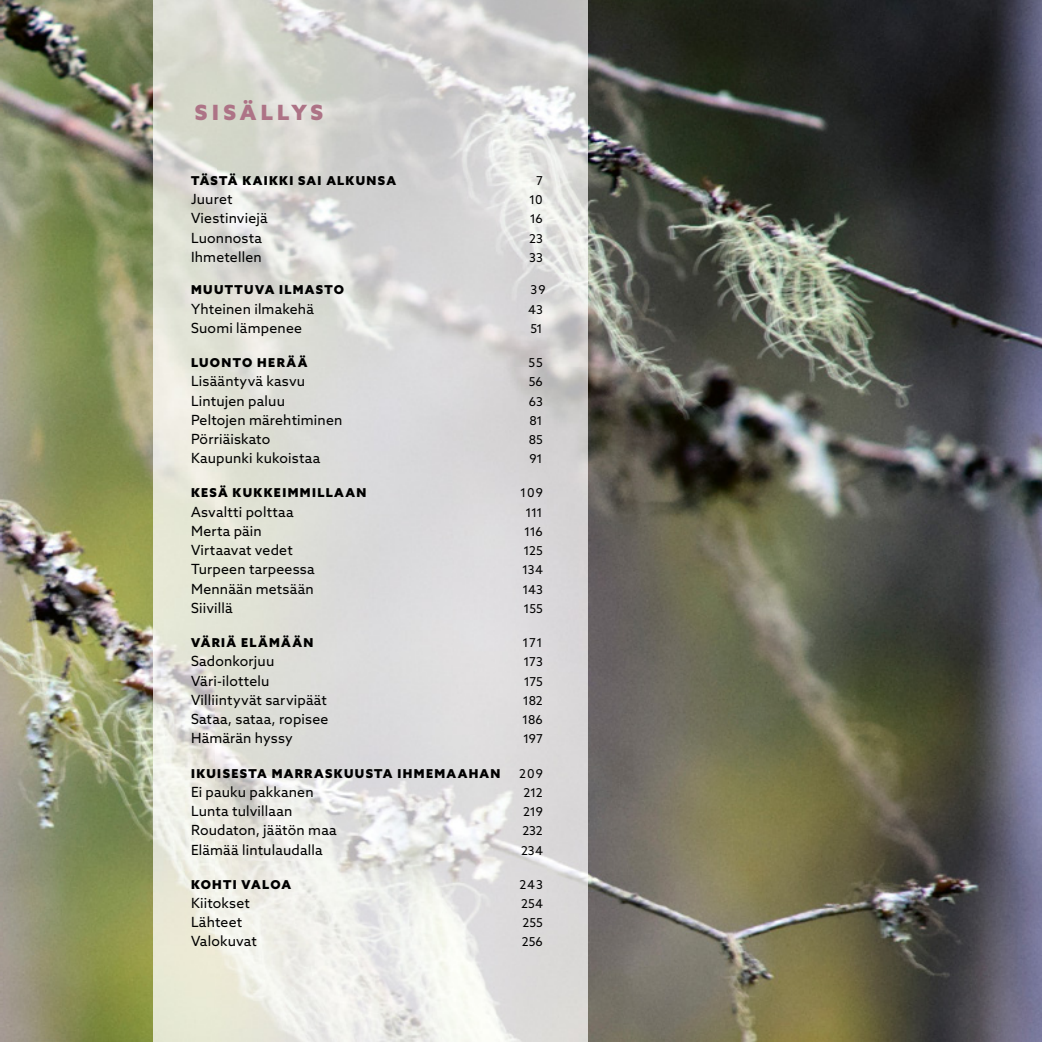
<style>
.page{position:relative;width:1042px;height:1042px;background:#fff}
.page>*{position:absolute;margin:0;border:0;box-sizing:border-box;transform-origin:0 0}
.t1{font:900 21px "Azo Sans";letter-spacing:.195em;color:#ad7386}
.t2{font:14px "Azo Sans";letter-spacing:.015em;color:#000}
.t3{font:900 12.25px "Azo Sans";letter-spacing:.105em;color:#000}
.t4{font:12.25px "Azo Sans";color:#000}
</style>
<div class="page">
<img style="left:0;top:0;width:1042px;height:1042px">
<img style="left:154px;top:0;width:434px;height:1042px">
<h1 class="t1" style="left:195px;top:98px;width:130px">SISÄLLYS</h1>
<p class="t3" style="left:191px;top:172px;width:206px">TÄSTÄ KAIKKI SAI ALKUNSA</p>
<p class="t4" style="left:536px;top:173px;width:8px">7</p>
<p class="t2" style="left:191px;top:190px;width:43px">Juuret</p>
<p class="t4" style="left:529px;top:192px;width:15px">10</p>
<p class="t2" style="left:191px;top:209px;width:78px">Viestinviejä</p>
<p class="t4" style="left:530px;top:211px;width:15px">16</p>
<p class="t2" style="left:191px;top:229px;width:72px">Luonnosta</p>
<p class="t4" style="left:529px;top:230px;width:15px">23</p>
<p class="t2" style="left:191px;top:248px;width:72px">Ihmetellen</p>
<p class="t4" style="left:529px;top:250px;width:15px">33</p>
<p class="t3" style="left:191px;top:282px;width:155px">MUUTTUVA ILMASTO</p>
<p class="t4" style="left:530px;top:282px;width:16px">39</p>
<p class="t2" style="left:191px;top:300px;width:124px">Yhteinen ilmakehä</p>
<p class="t4" style="left:528px;top:301px;width:16px">43</p>
<p class="t2" style="left:191px;top:319px;width:113px">Suomi lämpenee</p>
<p class="t4" style="left:530px;top:321px;width:14px">51</p>
<p class="t3" style="left:191px;top:354px;width:118px">LUONTO HERÄÄ</p>
<p class="t4" style="left:528px;top:355px;width:16px">55</p>
<p class="t2" style="left:191px;top:372px;width:116px">Lisääntyvä kasvu</p>
<p class="t4" style="left:529px;top:374px;width:16px">56</p>
<p class="t2" style="left:191px;top:391px;width:95px">Lintujen paluu</p>
<p class="t4" style="left:529px;top:393px;width:16px">63</p>
<p class="t2" style="left:191px;top:411px;width:153px">Peltojen märehtiminen</p>
<p class="t4" style="left:529px;top:412px;width:15px">81</p>
<p class="t2" style="left:191px;top:430px;width:81px">Pörriäiskato</p>
<p class="t4" style="left:529px;top:432px;width:16px">85</p>
<p class="t2" style="left:191px;top:449px;width:131px">Kaupunki kukoistaa</p>
<p class="t4" style="left:529px;top:451px;width:15px">91</p>
<p class="t3" style="left:191px;top:485px;width:177px">KESÄ KUKKEIMMILLAAN</p>
<p class="t4" style="left:520px;top:485px;width:24px">109</p>
<p class="t2" style="left:191px;top:503px;width:104px">Asvaltti polttaa</p>
<p class="t4" style="left:525px;top:504px;width:19px">111</p>
<p class="t2" style="left:191px;top:522px;width:72px">Merta päin</p>
<p class="t4" style="left:524px;top:524px;width:20px">116</p>
<p class="t2" style="left:191px;top:541px;width:103px">Virtaavat vedet</p>
<p class="t4" style="left:523px;top:543px;width:21px">125</p>
<p class="t2" style="left:191px;top:560px;width:125px">Turpeen tarpeessa</p>
<p class="t4" style="left:522px;top:562px;width:22px">134</p>
<p class="t2" style="left:191px;top:580px;width:124px">Mennään metsään</p>
<p class="t4" style="left:522px;top:581px;width:22px">143</p>
<p class="t2" style="left:191px;top:599px;width:43px">Siivillä</p>
<p class="t4" style="left:523px;top:601px;width:21px">155</p>
<p class="t3" style="left:191px;top:634px;width:124px">VÄRIÄ ELÄMÄÄN</p>
<p class="t4" style="left:522px;top:635px;width:22px">171</p>
<p class="t2" style="left:191px;top:652px;width:85px">Sadonkorjuu</p>
<p class="t4" style="left:523px;top:654px;width:21px">173</p>
<p class="t2" style="left:191px;top:671px;width:80px">Väri-ilottelu</p>
<p class="t4" style="left:524px;top:673px;width:21px">175</p>
<p class="t2" style="left:191px;top:691px;width:137px">Villiintyvät sarvipäät</p>
<p class="t4" style="left:523px;top:692px;width:22px">182</p>
<p class="t2" style="left:191px;top:710px;width:139px">Sataa, sataa, ropisee</p>
<p class="t4" style="left:522px;top:712px;width:22px">186</p>
<p class="t2" style="left:191px;top:729px;width:103px">Hämärän hyssy</p>
<p class="t4" style="left:523px;top:731px;width:21px">197</p>
<p class="t3" style="left:191px;top:765px;width:311px">IKUISESTA MARRASKUUSTA IHMEMAAHAN</p>
<p class="t4" style="left:519px;top:765px;width:25px">209</p>
<p class="t2" style="left:191px;top:783px;width:124px">Ei pauku pakkanen</p>
<p class="t4" style="left:523px;top:784px;width:21px">212</p>
<p class="t2" style="left:191px;top:802px;width:103px">Lunta tulvillaan</p>
<p class="t4" style="left:523px;top:804px;width:21px">219</p>
<p class="t2" style="left:191px;top:821px;width:147px">Roudaton, jäätön maa</p>
<p class="t4" style="left:522px;top:823px;width:22px">232</p>
<p class="t2" style="left:191px;top:840px;width:133px">Elämää lintulaudalla</p>
<p class="t4" style="left:521px;top:842px;width:23px">234</p>
<p class="t3" style="left:191px;top:876px;width:102px">KOHTI VALOA</p>
<p class="t4" style="left:519px;top:876px;width:25px">243</p>
<p class="t2" style="left:191px;top:894px;width:60px">Kiitokset</p>
<p class="t4" style="left:521px;top:895px;width:23px">254</p>
<p class="t2" style="left:191px;top:913px;width:53px">Lähteet</p>
<p class="t4" style="left:522px;top:915px;width:22px">255</p>
<p class="t2" style="left:191px;top:932px;width:67px">Valokuvat</p>
<p class="t4" style="left:522px;top:934px;width:23px">256</p>
</div>
